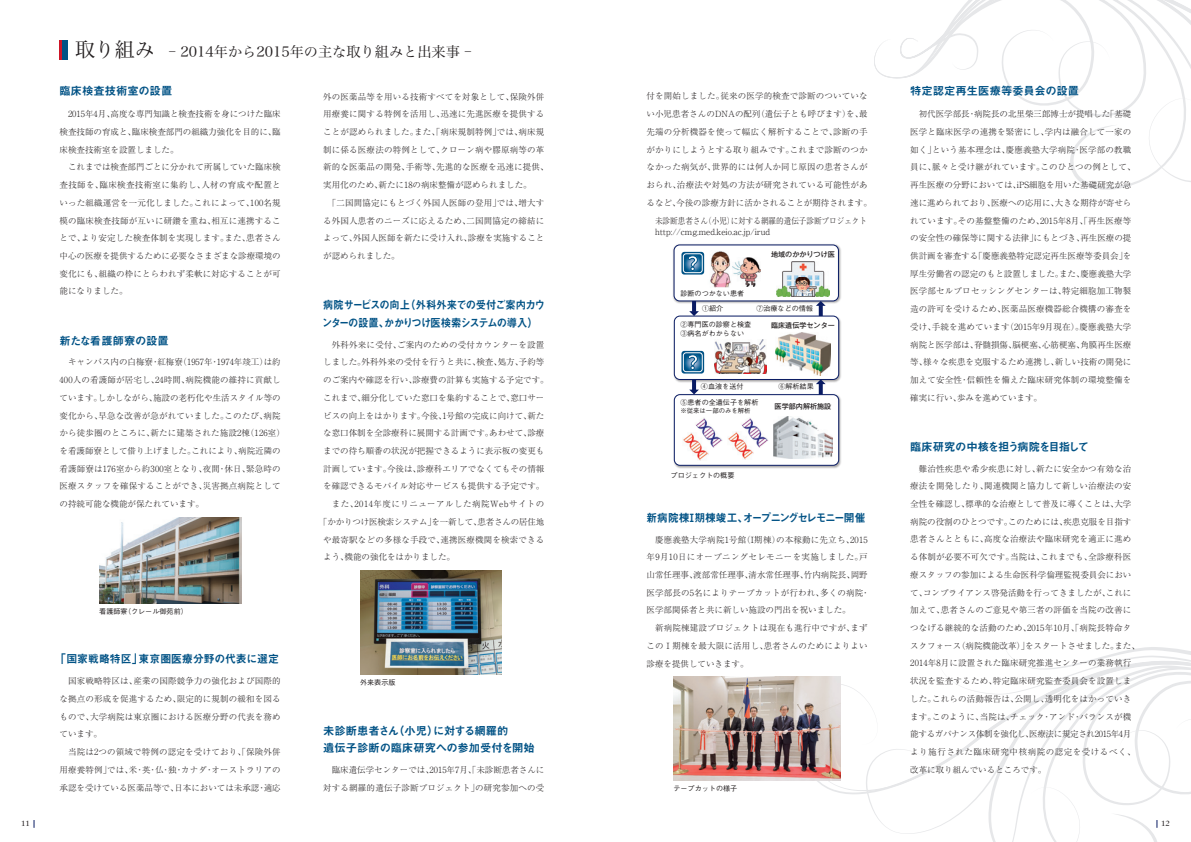
<style>
.page{position:relative;width:1191px;height:842px;background:#fff}
.page>*{position:absolute;margin:0;border:0;box-sizing:border-box;transform-origin:0 0}
.t1{font:14.2px "Hira Min Pro W3";color:#231f20}
.t2{font:11.3px/17px "Midashi Go Pr 5 MB31";color:#005285}
.t3{font:11.3px/17.7px "Midashi Go Pr 5 MB31";letter-spacing:-.06em;color:#005285;scale:.91 1}
.t4{font:11.3px "Midashi Go Pr 5 MB31";letter-spacing:-.125em;color:#005285;scale:.95 1}
.t5{font:11.3px "Midashi Go Pr 5 MB31";color:#005285;scale:.96 1}
.t6{font:11.3px "Midashi Go Pr 5 MB31";letter-spacing:-.09em;color:#005285}
.t7{font:11.3px "Midashi Go Pr 5 MB31";letter-spacing:-.03em;color:#005285}
.t8{font:300 8.5px/17.7px "Ryumin Pr 5";letter-spacing:.02em;color:#231f20}
.t9{font:300 8.5px/17.7px "Ryumin Pr 5";color:#231f20}
.t10{font:300 8.5px "Ryumin Pr 5";letter-spacing:-.02em;color:#231f20}
.t11{font:300 8.5px "Ryumin Pr 5";letter-spacing:.055em;color:#231f20}
.t12{font:7.8px "Caslon 224 Std";color:#231f20}
.t13{font:500 7.1px "Gothic BBB Pr 5";color:#231f20}
.t14{font:500 7.1px "Gothic MB101 Pr 5";color:#231f20}
.t15{font:500 6.4px "Gothic BBB Pr 5";color:#231f20}
.s1{font-size:19.8px}
</style>
<div class="page">
<svg style="left:900px;top:0;width:291px;height:183px"></svg>
<svg style="left:799px;top:676px;width:66px;height:118px"></svg>
<svg style="left:865px;top:698px;width:61px;height:136px"></svg>
<img style="left:99px;top:517px;width:142px;height:86px">
<img style="left:673px;top:677px;width:167px;height:103px">
<div style="left:60px;top:40px;width:8px;height:20px;background:#005285"></div>
<hr style="left:60px;top:40px;width:2px;height:20px;background:#cd1527">
<img style="left:360px;top:570px;width:142px;height:104px">
<img style="left:673px;top:393px;width:168px;height:76px">
<div style="left:674px;top:395px;width:164px;height:70px;background:#fff;border-radius:6px"></div>
<div style="left:674px;top:394px;width:165px;height:72px;border:1px solid #091b63;border-radius:6px"></div>
<img style="left:673px;top:314px;width:168px;height:69px">
<div style="left:674px;top:316px;width:164px;height:63px;background:#fff;border-radius:6px"></div>
<div style="left:674px;top:316px;width:165px;height:64px;border:1px solid #091b63;border-radius:6px"></div>
<img style="left:673px;top:244px;width:168px;height:61px">
<div style="left:674px;top:245px;width:164px;height:56px;background:#fff;border-radius:6px"></div>
<div style="left:673px;top:245px;width:166px;height:56px;border:1px solid #091b63;border-radius:6px"></div>
<img style="left:703px;top:251px;width:28px;height:37px">
<img style="left:732px;top:257px;width:28px;height:30px">
<img style="left:776px;top:261px;width:54px;height:35px">
<img style="left:795px;top:277px;width:18px;height:19px">
<img style="left:714px;top:340px;width:53px;height:33px">
<img style="left:775px;top:332px;width:56px;height:43px">
<img style="left:774px;top:417px;width:58px;height:42px">
<svg style="left:681px;top:252px;width:23px;height:23px"></svg>
<div style="left:683px;top:253px;width:19px;height:20px;border:1px solid #fff;border-radius:3px"></div>
<svg style="left:683px;top:254px;width:19px;height:19px"></svg>
<svg style="left:681px;top:351px;width:23px;height:23px"></svg>
<div style="left:683px;top:352px;width:19px;height:20px;border:1px solid #fff;border-radius:3px"></div>
<svg style="left:683px;top:353px;width:19px;height:19px"></svg>
<svg style="left:692px;top:301px;width:4px;height:10px"></svg>
<svg style="left:689px;top:311px;width:10px;height:5px"></svg>
<svg style="left:692px;top:379px;width:4px;height:11px"></svg>
<svg style="left:689px;top:390px;width:10px;height:4px"></svg>
<svg style="left:818px;top:384px;width:4px;height:11px"></svg>
<svg style="left:816px;top:379px;width:9px;height:5px"></svg>
<svg style="left:818px;top:306px;width:4px;height:10px"></svg>
<svg style="left:816px;top:301px;width:9px;height:5px"></svg>
<img style="left:683px;top:433px;width:25px;height:28px">
<img style="left:728px;top:432px;width:25px;height:27px">
<img style="left:694px;top:418px;width:28px;height:30px">
<img style="left:740px;top:418px;width:28px;height:30px">
<svg style="left:937px;top:647px;width:254px;height:195px"></svg>
<h1 class="t1" style="left:75px;top:40px;width:398px"><span class="s1">取り組み</span> - 2014年から2015年の主な取り組みと出来事 -</h1>
<h2 class="t2" style="left:60px;top:82px;width:114px">臨床検査技術室の設置</h2>
<h2 class="t2" style="left:910px;top:82px;width:170px">特定認定再生医療等委員会の設置</h2>
<p class="t8" style="left:646px;top:87px;width:227px;text-align:center">付を開始しました。従来の医学的検査で診断のついていない小児患者さんのDNAの配列（遺伝子とも呼びます）を、最先端の分析機器を使って幅広く解析することで、診断の手がかりにしようとする取り組みです。これまで診断のつかなかった病気が、世界的には何人か同じ原因の患者さんがおられ、治療法や対処の方法が研究されている可能性があるなど、今後の診療方針に活かされることが期待されます。未診断患者さん（小児）に対する網羅的遺伝子診断プロジェクト</p>
<p class="t9" style="left:646px;top:222px;width:125px">　http://cmg.med.keio.ac.jp/irud</p>
<p class="t8" style="left:323px;top:87px;width:227px">外の医薬品等を用いる技術すべてを対象として、保険外併用療養に関する特例を活用し、迅速に先進医療を提供することが認められました。また、「病床規制特例」では、病床規制に係る医療法の特例として、クローン病や膠原病等の革新的な医薬品の開発、手術等、先進的な医療を迅速に提供、実用化のため、新たに18の病床整備が認められました。<br>　「二国間協定にもとづく外国人医師の登用」では、増大する外国人患者のニーズに応えるため、二国間協定の締結によって、外国人医師を新たに受け入れ、診療を実施することが認められました。</p>
<p class="t9" style="left:60px;top:105px;width:223px">　2015年4月、高度な専門知識と検査技術を身につけた臨床検査技師の育成と、臨床検査部門の組織力強化を目的に、臨床検査技術室を設置しました。<br>　これまでは検査部門ごとに分かれて所属していた臨床検査技師を、臨床検査技術室に集約し、人材の育成や配置といった組織運営を一元化しました。これによって、100名規模の臨床検査技師が互いに研鑽を重ね、相互に連携することで、より安定した検査体制を実現します。また、患者さん中心の医療を提供するために必要なさまざまな診療環境の変化にも、組織の枠にとらわれず柔軟に対応することが可能になりました。</p>
<p class="t9" style="left:910px;top:105px;width:227px">　初代医学部長・病院長の北里柴三郎博士が提唱した「基礎医学と臨床医学の連携を緊密にし、学内は融合して一家の如く」という基本理念は、慶應義塾大学病院・医学部の教職員に、脈々と受け継がれています。このひとつの例として、再生医療の分野においては、iPS細胞を用いた基礎研究が急速に進められており、医療への応用に、大きな期待が寄せられています。その基盤整備のため、2015年8月、「再生医療等の安全性の確保等に関する法律」にもとづき、再生医療の提供計画を審査する「慶應義塾特定認定再生医療等委員会」を厚生労働省の認定のもと設置しました。また、慶應義塾大学医学部セルプロセッシングセンターは、特定細胞加工物製造の許可を受けるため、医薬品医療機器総合機構の審査を受け、手続を進めています（2015年9月現在）。慶應義塾大学病院と医学部は、脊髄損傷、脳梗塞、心筋梗塞、角膜再生医療等、様々な疾患を克服するため連携し、新しい技術の開発に加えて安全性・信頼性を備えた臨床研究体制の環境整備を確実に行い、歩みを進めています。</p>
<p class="t14" style="left:771px;top:249px;width:65px">地域のかかりつけ医</p>
<p class="t13" style="left:680px;top:288px;width:65px">診断のつかない患者</p>
<h2 class="t3" style="left:322px;top:295px;width:246px">病院サービスの向上（外科外来での受付ご案内カウンターの設置、かかりつけ医検索システムの導入）</h2>
<p class="t13" style="left:702px;top:302px;width:23px">①紹介</p>
<p class="t13" style="left:680px;top:328px;width:65px">③病名がわからない</p>
<p class="t13" style="left:756px;top:302px;width:58px">⑦治療などの情報</p>
<p class="t13" style="left:680px;top:318px;width:72px">②専門医の診察と検査</p>
<p class="t14" style="left:771px;top:319px;width:65px">臨床遺伝学センター</p>
<h2 class="t7" style="left:60px;top:331px;width:111px">新たな看護師寮の設置</h2>
<p class="t8" style="left:323px;top:335px;width:223px">　外科外来に受付、ご案内のための受付カウンターを設置</p>
<p class="t9" style="left:323px;top:353px;width:223px">しました。外科外来の受付を行うと共に、検査、処方、予約等</p>
<p class="t9" style="left:323px;top:370px;width:227px">のご案内や確認を行い、診療費の計算も実施する予定です。</p>
<p class="t9" style="left:323px;top:388px;width:223px">これまで、細分化していた窓口を集約することで、窓口サー</p>
<p class="t9" style="left:323px;top:406px;width:223px">ビスの向上をはかります。今後、1号館の完成に向けて、新た</p>
<p class="t9" style="left:323px;top:424px;width:223px">な窓口体制を全診療科に展開する計画です。あわせて、診療</p>
<p class="t9" style="left:323px;top:441px;width:223px">までの待ち順番の状況が把握できるように表示板の変更も</p>
<p class="t9" style="left:323px;top:459px;width:223px">計画しています。今後は、診療科エリアでなくてもその情報</p>
<p class="t9" style="left:323px;top:477px;width:223px">を確認できるモバイル対応サービスも提供する予定です。</p>
<p class="t11" style="left:332px;top:497px;width:214px">また、2014年度にリニューアルした病院Webサイトの</p>
<p class="t10" style="left:323px;top:515px;width:222px">｢かかりつけ医検索システム｣を一新して、患者さんの居住地</p>
<p class="t8" style="left:323px;top:530px;width:223px">や最寄駅などの多様な手段で、連携医療機関を検索できる</p>
<p class="t9" style="left:323px;top:548px;width:133px">よう、機能の強化をはかりました。</p>
<p class="t8" style="left:60px;top:353px;width:227px">　キャンパス内の白梅寮・紅梅寮（1957年・1974年竣工）は約<br>400人の看護師が居宅し、24時間、病院機能の維持に貢献しています。しかしながら、施設の老朽化や生活スタイル等の変化から、早急な改善が急がれていました。このたび、病院から徒歩圏のところに、新たに建築された施設2棟（126室）を看護師寮として借り上げました。これにより、病院近隣の看護師寮は176室から約300室となり、夜間・休日、緊急時の医療スタッフを確保することができ、災害拠点病院としての持続可能な機能が保たれています。</p>
<p class="t13" style="left:701px;top:381px;width:44px">④血液を送付</p>
<p class="t13" style="left:680px;top:397px;width:79px">⑤患者の全遺伝子を解析</p>
<p class="t15" style="left:680px;top:406px;width:72px">※従来は一部のみを解析</p>
<p class="t13" style="left:778px;top:381px;width:37px">⑥解析結果</p>
<p class="t14" style="left:774px;top:400px;width:58px">医学部内解析施設</p>
<h2 class="t6" style="left:910px;top:438px;width:181px">臨床研究の中核を担う病院を目指して</h2>
<p class="t8" style="left:910px;top:459px;width:231px">　難治性疾患や希少疾患に対し、新たに安全かつ有効な治療法を開発したり、関連機関と協力して新しい治療法の安全性を確認し、標準的な治療として普及に導くことは、大学病院の役割のひとつです。このためには、疾患克服を目指す患者さんとともに、高度な治療法や臨床研究を適正に進める体制が必要不可欠です。当院は、これまでも、全診療科医療スタッフの参加による生命医科学倫理監視委員会において、コンプライアンス啓発活動を行ってきましたが、これに加えて、患者さんのご意見や第三者の評価を当院の改善につなげる継続的な活動のため、2015年10月、「病院長特命タスクフォース（病院機能改革）」をスタートさせました。また、<br>2014年8月に設置された臨床研究推進センターの業務執行状況を監査するため、特定臨床研究監査委員会を設置しました。これらの活動報告は、公開し、透明化をはかっていきます。このように、当院は、チェック・アンド・バランスが機能するガバナンス体制を強化し、医療法に規定され2015年4月より施行された臨床研究中核病院の認定を受けるべく、改革に取り組んでいるところです。</p>
<p class="t13" style="left:670px;top:470px;width:65px">プロジェクトの概要</p>
<h2 class="t4" style="left:646px;top:508px;width:232px">新病院棟Ⅰ期棟竣工、オープニングセレモニー開催</h2>
<p class="t8" style="left:646px;top:530px;width:225px;text-indent:9px">慶應義塾大学病院1号館（I期棟）の本稼動に先立ち、2015年9月10日にオープニングセレモニーを実施しました。戸山常任理事、渡部常任理事、清水常任理事、竹内病院長、岡野医学部長の5名によりテープカットが行われ、多くの病院・医学部関係者と共に新しい施設の門出を祝いました。<br>　新病院棟建設プロジェクトは現在も進行中ですが、まずこのⅠ期棟を最大限に活用し、患者さんのためによりよい診療を提供していきます。</p>
<p class="t13" style="left:99px;top:605px;width:90px">看護師寮（クレール御苑前）</p>
<h2 class="t5" style="left:55px;top:650px;width:234px">「国家戦略特区」東京圏医療分野の代表に選定</h2>
<p class="t8" style="left:60px;top:672px;width:223px">　国家戦略特区は、産業の国際競争力の強化および国際的な拠点の形成を促進するため、限定的に規制の緩和を図るもので、大学病院は東京圏における医療分野の代表を務めています。<br>　当院は2つの領域で特例の認定を受けており、「保険外併用療養特例」では、米・英・仏・独・カナダ・オーストラリアの承認を受けている医薬品等で、日本においては未承認・適応</p>
<p class="t13" style="left:360px;top:676px;width:37px">外来表示版</p>
<h2 class="t2" style="left:323px;top:721px;width:213px">未診断患者さん（小児）に対する網羅的<br>遺伝子診断の臨床研究への参加受付を開始</h2>
<p class="t8" style="left:323px;top:760px;width:223px">　臨床遺伝学センターでは、2015年7月、「未診断患者さんに対する網羅的遺伝子診断プロジェクト」の研究参加への受</p>
<p class="t13" style="left:673px;top:782px;width:65px">テープカットの様子</p>
<p class="t12" style="left:21px;top:819px;width:10px">11</p>
<p class="t12" style="left:1161px;top:819px;width:10px">12</p>
</div>
